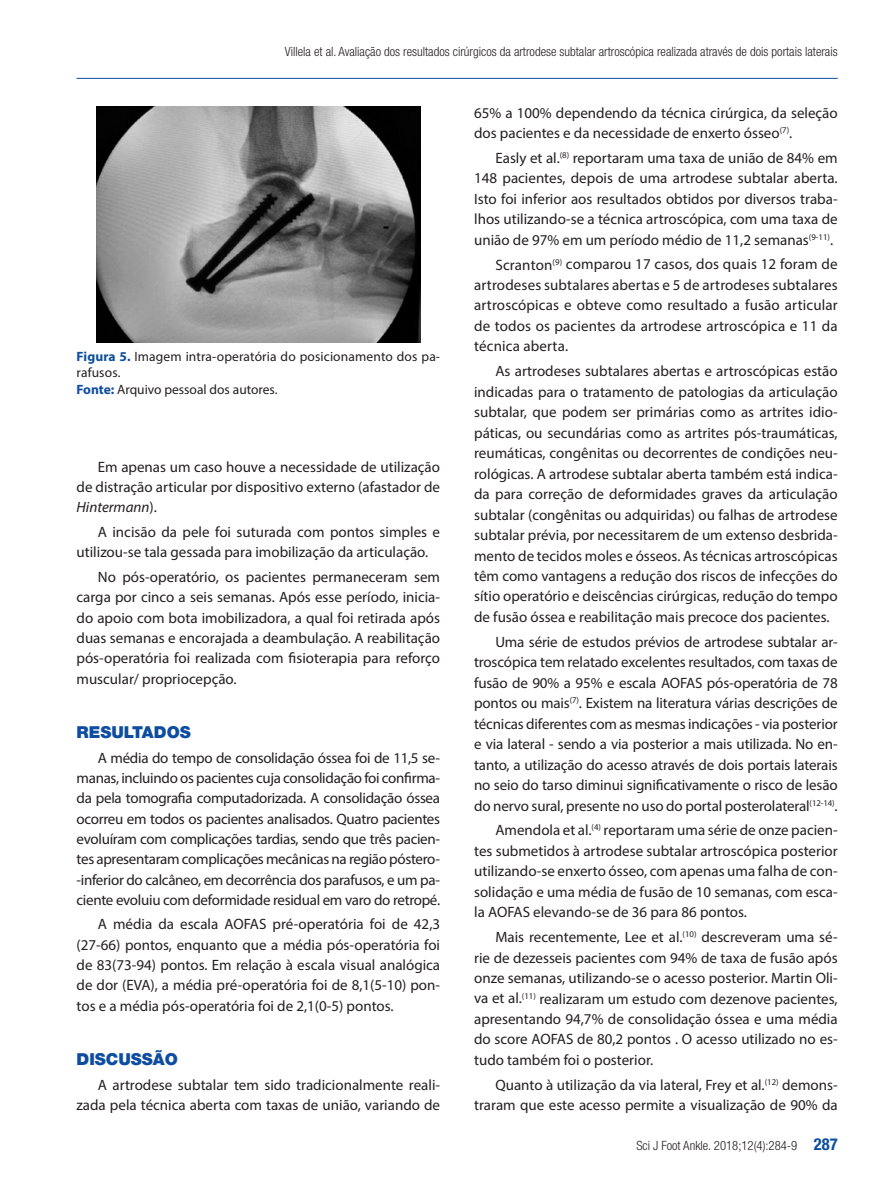
<style>
.page{position:relative;width:893px;height:1191px;background:#fff}
.page>*{position:absolute;margin:0;border:0;box-sizing:border-box;transform-origin:0 0}
.t1{font:900 16.5px "Helvetica Neue";color:#0d4da1}
.t2{font:15px/20.4px "Myriad Pro";color:#231f20;text-align:justify}
.t3{font:13.5px/16.2px "Myriad Pro";letter-spacing:.01em;color:#231f20}
.t4{font:300 condensed 12.75px "Helvetica Neue";color:#231f20}
.s1{font-weight:700;color:#0d4da1}
.s2{font-style:italic}
.s3{font-weight:700;font-size:16.5px;color:#0d4da1}
</style>
<div class="page">
<hr style="left:77px;top:78px;width:761px;height:1px;background:#0d4da1">
<img style="left:97px;top:106px;width:323px;height:236px">
<p class="t4" style="left:285px;top:44px;width:554px">Villela et al. Avaliação dos resultados cirúrgicos da artrodese subtalar artroscópica realizada através de dois portais laterais</p>
<p class="t3" style="left:77px;top:348px;width:365px"><span class="s1">Figura 5.</span> Imagem intra-operatória do posicionamento dos pa&shy;rafusos.<br><span class="s1">Fonte:</span> Arquivo pessoal dos autores.</p>
<p class="t2" style="left:77px;top:456px;width:365px;text-indent:21px">Em apenas um caso houve a necessidade de utilização de distração articular por dispositivo externo (afastador de <span class="s2">Hintermann</span>).</p>
<p class="t2" style="left:77px;top:521px;width:365px;text-indent:21px">A incisão da pele foi suturada com pontos simples e utilizou-se tala gessada para imobilização da articulação.</p>
<p class="t2" style="left:77px;top:566px;width:365px;text-indent:21px">No pós-operatório, os pacientes permaneceram sem carga por cinco a seis semanas. Após esse período, inicia&shy;do apoio com bota imobilizadora, a qual foi retirada após duas semanas e encorajada a deambulação. A reabilitação pós-operatória foi realizada com fisioterapia para reforço muscular/ propriocepção.</p>
<p class="t1" style="left:77px;top:722px;width:116px">RESULTADOS</p>
<p class="t2" style="left:77px;top:747px;width:365px;text-indent:21px">A média do tempo de consolidação óssea foi de 11,5 se&shy;manas, incluindo os pacientes cuja consolidação foi confirma&shy;da pela tomografia computadorizada. A consolidação óssea ocorreu em todos os pacientes analisados. Quatro pacientes evoluíram com complicações tardias, sendo que três pacien&shy;tes apresentaram complicações mecânicas na região póstero--inferior do calcâneo, em decorrência dos parafusos, e um pa&shy;ciente evoluiu com deformidade residual em varo do retropé.</p>
<p class="t2" style="left:77px;top:914px;width:365px;text-indent:21px">A média da escala AOFAS pré-operatória foi de 42,3 (27-66) pontos, enquanto que a média pós-operatória foi de 83(73-94) pontos. Em relação à escala visual analógica de dor (EVA), a média pré-operatória foi de 8,1(5-10) pon&shy;tos e a média pós-operatória foi de 2,1(0-5) pontos.</p>
<p class="t1" style="left:77px;top:1049px;width:103px">DISCUSSÃO</p>
<p class="t2" style="left:77px;top:1074px;width:365px;text-align:right">A artrodese subtalar tem sido tradicionalmente reali&shy;zada pela técnica aberta com taxas de união, variando de</p>
<p class="t2" style="left:474px;top:102px;width:365px">65% a 100% dependendo da técnica cirúrgica, da seleção dos pacientes e da necessidade de enxerto ósseo<sup>(7)</sup>.</p>
<p class="t2" style="left:474px;top:147px;width:365px;text-indent:21px">Easly et al.<sup>(8)</sup> reportaram uma taxa de união de 84% em 148 pacientes, depois de uma artrodese subtalar aberta.<br>Isto foi inferior aos resultados obtidos por diversos traba&shy;lhos utilizando-se a técnica artroscópica, com uma taxa de união de 97% em um período médio de 11,2 semanas<sup>(9-11)</sup>.</p>
<p class="t2" style="left:474px;top:254px;width:365px;text-indent:21px">Scranton<sup>(9)</sup> comparou 17 casos, dos quais 12 foram de artrodeses subtalares abertas e 5 de artrodeses subtalares artroscópicas e obteve como resultado a fusão articular de todos os pacientes da artrodese artroscópica e 11 da técnica aberta.</p>
<p class="t2" style="left:474px;top:361px;width:365px;text-indent:21px">As artrodeses subtalares abertas e artroscópicas estão indicadas para o tratamento de patologias da articulação subtalar, que podem ser primárias como as artrites idio&shy;páticas, ou secundárias como as artrites pós-traumáticas, reumáticas, congênitas ou decorrentes de condições neu&shy;rológicas. A artrodese subtalar aberta também está indica&shy;da para correção de deformidades graves da articulação subtalar (congênitas ou adquiridas) ou falhas de artrodese subtalar prévia, por necessitarem de um extenso desbrida&shy;mento de tecidos moles e ósseos. As técnicas artroscópicas têm como vantagens a redução dos riscos de infecções do sítio operatório e deiscências cirúrgicas, redução do tempo de fusão óssea e reabilitação mais precoce dos pacientes.</p>
<p class="t2" style="left:474px;top:631px;width:365px;text-indent:21px">Uma série de estudos prévios de artrodese subtalar ar&shy;troscópica tem relatado excelentes resultados, com taxas de fusão de 90% a 95% e escala AOFAS pós-operatória de 78 pontos ou mais<sup>(7)</sup>. Existem na literatura várias descrições de técnicas diferentes com as mesmas indicações - via posterior e via lateral - sendo a via posterior a mais utilizada. No en&shy;tanto, a utilização do acesso através de dois portais laterais no seio do tarso diminui significativamente o risco de lesão do nervo sural, presente no uso do portal posterolateral<sup>(12-14)</sup>.</p>
<p class="t2" style="left:474px;top:820px;width:365px;text-indent:21px">Amendola et al.<sup>(4)</sup> reportaram uma série de onze pacien&shy;tes submetidos à artrodese subtalar artroscópica posterior utilizando-se enxerto ósseo, com apenas uma falha de con&shy;solidação e uma média de fusão de 10 semanas, com esca&shy;la AOFAS elevando-se de 36 para 86 pontos.</p>
<p class="t2" style="left:474px;top:926px;width:365px;text-indent:21px">Mais recentemente, Lee et al.<sup>(10)</sup> descreveram uma sé&shy;rie de dezesseis pacientes com 94% de taxa de fusão após onze semanas, utilizando-se o acesso posterior. Martin Oli&shy;va et al.<sup>(11)</sup> realizaram um estudo com dezenove pacientes, apresentando 94,7% de consolidação óssea e uma média do score AOFAS de 80,2 pontos . O acesso utilizado no es&shy;tudo também foi o posterior.</p>
<p class="t2" style="left:474px;top:1074px;width:365px;text-align:right">Quanto à utilização da via lateral, Frey et al.<sup>(12)</sup> demons&shy;traram que este acesso permite a visualização de 90% da</p>
<p class="t4" style="left:636px;top:1137px;width:203px">Sci J Foot Ankle. 2018;12(4):284-9 <span class="s3">287</span></p>
</div>
